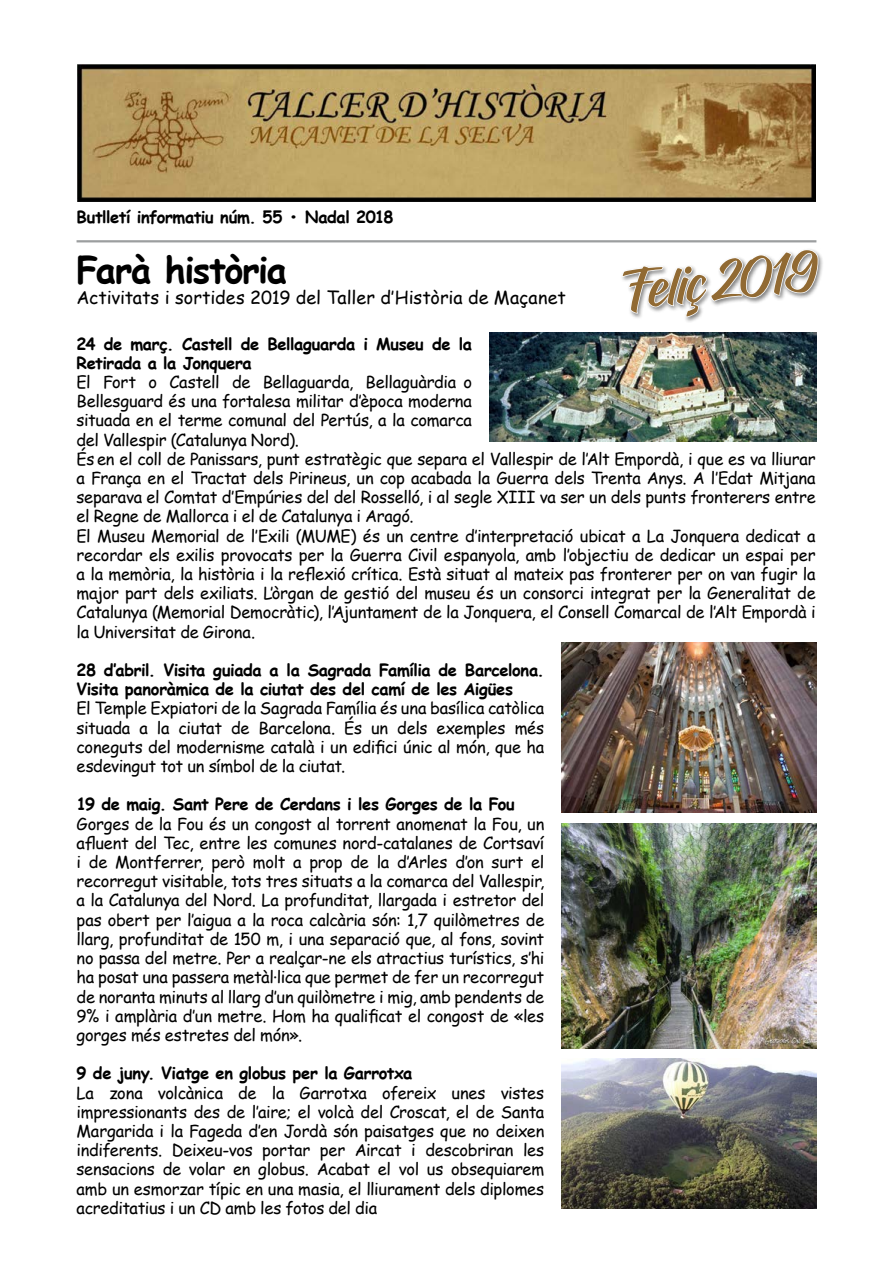
<style>
.page{position:relative;width:893px;height:1263px;background:#fff}
.page>*{position:absolute;margin:0;border:0;box-sizing:border-box;transform-origin:0 0}
.t1{font:54px "Hughs";color:#916a33;scale:.95 1}
.t2{font:700 36px "Comic Sans MS";letter-spacing:-.04em;color:#000}
.t3{font:18px "Comic Sans MS";color:#000}
.t4{font:16.5px/19.2px "Comic Sans MS";letter-spacing:-.02em;color:#000;text-align:justify}
.t5{font:700 16.5px/19.2px "Comic Sans MS";letter-spacing:-.025em;color:#000}
</style>
<div class="page">
<img style="left:77px;top:65px;width:739px;height:136px">
<hr style="left:77px;top:240px;width:739px;height:2px;background:#9c9e9f">
<img style="left:489px;top:332px;width:327px;height:109px">
<img style="left:561px;top:642px;width:255px;height:171px">
<img style="left:561px;top:823px;width:255px;height:225px">
<img style="left:561px;top:1058px;width:255px;height:151px">
<div style="left:621px;top:248px;width:204px;height:75px;background:#000;opacity:.5"></div>
<svg style="left:622px;top:250px;width:197px;height:91px"></svg>
<p class="t5" style="left:77px;top:206px;width:319px">Butlletí informatiu núm. 55 • Nadal 2018</p>
<h2 class="t2" style="left:77px;top:243px;width:212px">Farà història</h2>
<p class="t3" style="left:77px;top:285px;width:491px">Activitats i sortides 2019 del Taller d’Història de Maçanet</p>
<p class="t5" style="left:77px;top:333px;width:397px">24 de març. Castell de Bellaguarda i Museu de la<br>Retirada a la Jonquera</p>
<p class="t4" style="left:77px;top:372px;width:741px;text-align:left">El Fort o Castell de Bellaguarda, Bellaguàrdia o<br>Bellesguard és una fortalesa militar d’època moderna<br>situada en el terme comunal del Pertús, a la comarca<br>del Vallespir (Catalunya Nord).<br>És en el coll de Panissars, punt estratègic que separa el Vallespir de l’Alt Empordà, i que es va lliurar a França en el Tractat dels Pirineus, un cop acabada la Guerra dels Trenta Anys. A l’Edat Mitjana separava el Comtat d’Empúries del del Rosselló, i al segle XIII va ser un dels punts fronterers entre el Regne de Mallorca i el de Catalunya i Aragó.<br>El Museu Memorial de l’Exili (MUME) és un centre d’interpretació ubicat a La Jonquera dedicat a recordar els exilis provocats per la Guerra Civil espanyola, amb l’objectiu de dedicar un espai per a la memòria, la història i la reflexió crítica. Està situat al mateix pas fronterer per on van fugir la major part dels exiliats. L’òrgan de gestió del museu és un consorci integrat per la Generalitat de Catalunya (Memorial Democràtic), l’Ajuntament de la Jonquera, el Consell Comarcal de l’Alt Empordà i la Universitat de Girona.</p>
<p class="t5" style="left:77px;top:660px;width:469px">28 d’abril. Visita guiada a la Sagrada Família de Barcelona.<br>Visita panoràmica de la ciutat des del camí de les Aigües</p>
<p class="t4" style="left:77px;top:698px;width:469px">El Temple Expiatori de la Sagrada Família és una basílica catòlica situada a la ciutat de Barcelona. És un dels exemples més coneguts del modernisme català i un edifici únic al món, que ha esdevingut tot un símbol de la ciutat.</p>
<p class="t5" style="left:77px;top:794px;width:440px">19 de maig. Sant Pere de Cerdans i les Gorges de la Fou</p>
<p class="t4" style="left:77px;top:813px;width:469px">Gorges de la Fou és un congost al torrent anomenat la Fou, un afluent del Tec, entre les comunes nord-catalanes de Cortsaví i de Montferrer, però molt a prop de la d’Arles d’on surt el recorregut visitable, tots tres situats a la comarca del Vallespir, a la Catalunya del Nord. La profunditat, llargada i estretor del pas obert per l’aigua a la roca calcària són: 1,7 quilòmetres de llarg, profunditat de 150 m, i una separació que, al fons, sovint no passa del metre. Per a realçar-ne els atractius turístics, s’hi ha posat una passera metàl·lica que permet de fer un recorregut de noranta minuts al llarg d’un quilòmetre i mig, amb pendents de 9% i amplària d’un metre. Hom ha qualificat el congost de «les gorges més estretes del món».</p>
<p class="t5" style="left:77px;top:1063px;width:337px">9 de juny. Viatge en globus per la Garrotxa</p>
<p class="t4" style="left:77px;top:1082px;width:469px">La zona volcànica de la Garrotxa ofereix unes vistes impressionants des de l’aire; el volcà del Croscat, el de Santa Margarida i la Fageda d’en Jordà són paisatges que no deixen indiferents. Deixeu-vos portar per Aircat i descobriran les sensacions de volar en globus. Acabat el vol us obsequiarem amb un esmorzar típic en una masia, el lliurament dels diplomes acreditatius i un CD amb les fotos del dia</p>
<h1 class="t1" style="left:617px;top:260px;width:208px;rotate:-6deg">Feliç 2019</h1>
</div>
